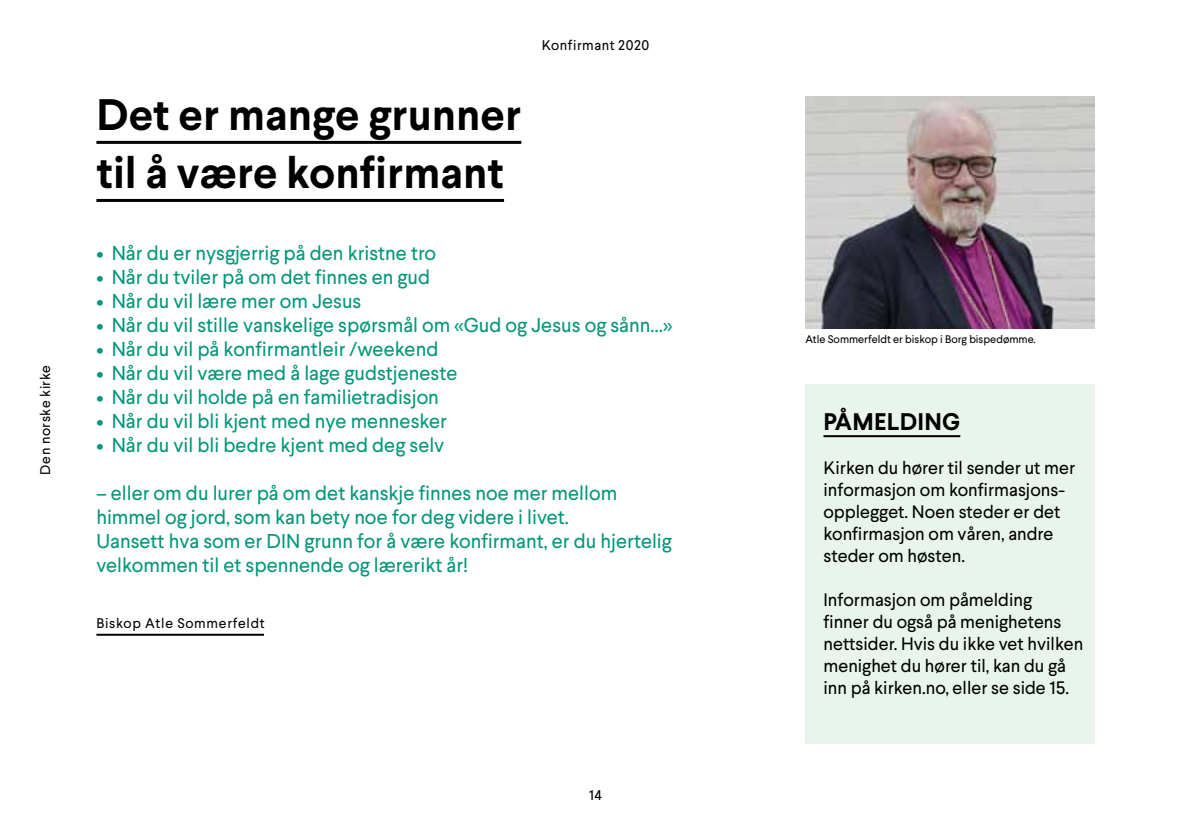
<style>
.page{position:relative;width:1191px;height:840px;background:#fff}
.page>*{position:absolute;margin:0;border:0;box-sizing:border-box;transform-origin:0 0}
.t1{font:700 44px/58px "Larsseit";color:#000}
.t2{font:700 24px "Larsseit";letter-spacing:.01em;color:#000}
.t3{font:20px/24px "Larsseit";color:#00977a}
.t4{font:18px/22px "Larsseit";color:#000}
.t5{font:14px "Larsseit";letter-spacing:.04em;color:#000}
.t6{font:11px "Larsseit";color:#000}
</style>
<div class="page">
<div style="left:805px;top:384px;width:290px;height:359px;background:#e9f4ec"></div>
<hr style="left:823px;top:435px;width:137px;height:2px;background:#000">
<hr style="left:96px;top:141px;width:425px;height:3px;background:#000">
<hr style="left:96px;top:199px;width:408px;height:3px;background:#000">
<hr style="left:96px;top:633px;width:168px;height:2px;background:#000">
<img style="left:805px;top:96px;width:289px;height:232px">
<p class="t5" style="left:36px;top:474px;width:111px;rotate:-90deg">Den norske kirke</p>
<h1 class="t1" style="left:96px;top:85px;width:426px">Det er mange grunner til å være konfirmant</h1>
<p class="t5" style="left:542px;top:36px;width:109px">Konfirmant 2020</p>
<p class="t3" style="left:96px;top:240px;width:341px">• Når du er nysgjerrig på den kristne tro</p>
<p class="t3" style="left:96px;top:264px;width:335px">• Når du tviler på om det finnes en gud</p>
<p class="t3" style="left:96px;top:288px;width:266px">• Når du vil lære mer om Jesus</p>
<p class="t3" style="left:96px;top:312px;width:577px">• Når du vil stille vanskelige spørsmål om «Gud og Jesus og sånn…»</p>
<p class="t3" style="left:96px;top:336px;width:343px">• Når du vil på konfirmantleir /weekend</p>
<p class="t3" style="left:96px;top:360px;width:362px">• Når du vil være med å lage gudstjeneste</p>
<p class="t3" style="left:96px;top:384px;width:344px">• Når du vil holde på en familietradisjon</p>
<p class="t3" style="left:96px;top:408px;width:352px">• Når du vil bli kjent med nye mennesker</p>
<p class="t3" style="left:96px;top:432px;width:349px">• Når du vil bli bedre kjent med deg selv</p>
<p class="t3" style="left:96px;top:480px;width:577px">– eller om du lurer på om det kanskje finnes noe mer mellom himmel og jord, som kan bety noe for deg videre i livet.<br>Uansett hva som er DIN grunn for å være konfirmant, er du hjertelig velkommen til et spennende og lærerikt år!</p>
<p class="t5" style="left:96px;top:614px;width:170px">Biskop Atle Sommerfeldt</p>
<p class="t5" style="left:589px;top:786px;width:14px">14</p>
<p class="t6" style="left:805px;top:332px;width:232px">Atle Sommerfeldt er biskop i Borg bispedømme.</p>
<p class="t2" style="left:823px;top:405px;width:139px">PÅMELDING</p>
<p class="t4" style="left:823px;top:456px;width:253px">Kirken du hører til sender ut mer informasjon om konfirmasjons&shy;opplegget. Noen steder er det konfirmasjon om våren, andre steder om høsten.</p>
<p class="t4" style="left:823px;top:588px;width:261px">Informasjon om påmelding<br>finner du også på menighetens nettsider. Hvis du ikke vet hvilken menighet du hører til, kan du gå inn på kirken.no, eller se side 15.</p>
</div>
